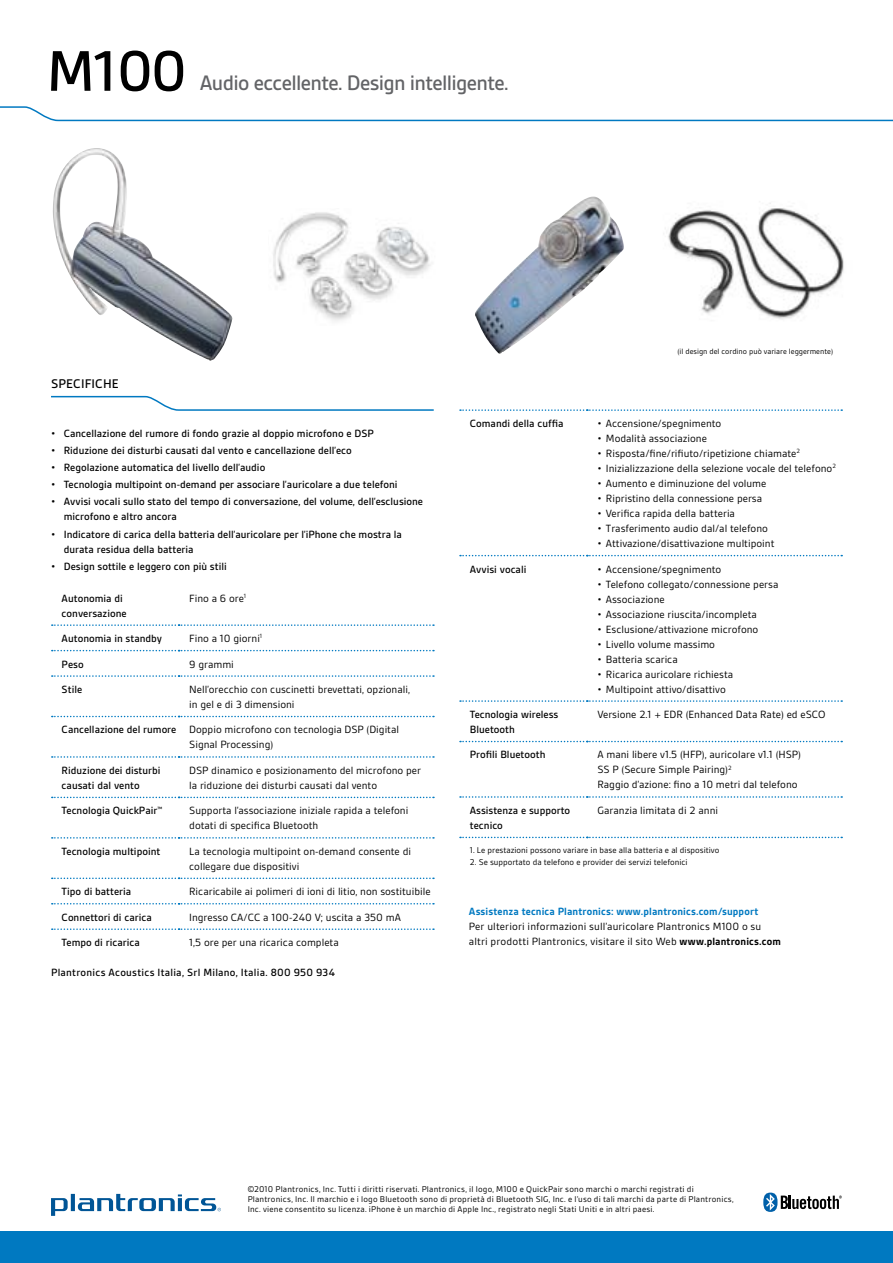
<style>
.page{position:relative;width:893px;height:1263px;background:#fff}
.page>*{position:absolute;margin:0;border:0;box-sizing:border-box;transform-origin:0 0}
.t1{font:500 61.5px "Gesta";color:#000}
.t2{font:500 22.5px "Gesta";letter-spacing:-.03em;color:#636467}
.t3{font:500 13.5px "Gesta";letter-spacing:.01em;color:#000}
.t4{font:11.25px/15px "Gesta";color:#000}
.t5{font:500 11.25px/15px "Gesta";color:#000}
.t6{font:700 11.25px "Gesta";letter-spacing:.01em;color:#0079c1}
.t7{font:500 11.25px "Gesta";letter-spacing:.02em;color:#000}
.t8{font:9px/9.8px "Gesta";letter-spacing:.015em;color:#000}
.t9{font:8.25px "Gesta";color:#000}
.s1{font-weight:500}
.s2{font-weight:700}
</style>
<div class="page">
<img style="left:53px;top:148px;width:180px;height:213px">
<img style="left:668px;top:203px;width:176px;height:117px">
<img style="left:475px;top:197px;width:149px;height:157px">
<img style="left:273px;top:212px;width:158px;height:109px">
<div style="left:0;top:1231px;width:893px;height:32px;background:#0079c1"></div>
<svg style="left:51px;top:1194px;width:170px;height:22px"></svg>
<svg style="left:763px;top:1192px;width:79px;height:20px"></svg>
<svg style="left:0;top:106px;width:893px;height:16px"></svg>
<svg style="left:51px;top:395px;width:383px;height:16px"></svg>
<svg style="left:52px;top:624px;width:382px;height:2px"></svg>
<svg style="left:52px;top:650px;width:382px;height:1px"></svg>
<svg style="left:52px;top:675px;width:382px;height:2px"></svg>
<svg style="left:52px;top:716px;width:382px;height:1px"></svg>
<svg style="left:52px;top:756px;width:382px;height:2px"></svg>
<svg style="left:52px;top:797px;width:382px;height:1px"></svg>
<svg style="left:52px;top:837px;width:382px;height:2px"></svg>
<svg style="left:52px;top:877px;width:382px;height:2px"></svg>
<svg style="left:52px;top:903px;width:382px;height:1px"></svg>
<svg style="left:52px;top:928px;width:382px;height:2px"></svg>
<svg style="left:460px;top:700px;width:382px;height:2px"></svg>
<svg style="left:460px;top:741px;width:382px;height:1px"></svg>
<svg style="left:460px;top:796px;width:382px;height:2px"></svg>
<svg style="left:460px;top:837px;width:382px;height:1px"></svg>
<svg style="left:460px;top:555px;width:382px;height:1px"></svg>
<svg style="left:460px;top:409px;width:382px;height:2px"></svg>
<h1 class="t1" style="left:47px;top:39px;width:142px">M100</h1>
<h2 class="t2" style="left:200px;top:71px;width:310px">Audio eccellente. Design intelligente.</h2>
<p class="t3" style="left:51px;top:376px;width:69px">SPECIFICHE</p>
<p class="t9" style="left:677px;top:347px;width:157px">(il design del cordino può variare leggermente)</p>
<p class="t5" style="left:51px;top:426px;width:324px">• Cancellazione del rumore di fondo grazie al doppio microfono e DSP</p>
<p class="t5" style="left:51px;top:443px;width:302px">• Riduzione dei disturbi causati dal vento e cancellazione dell’eco</p>
<p class="t5" style="left:51px;top:460px;width:216px">• Regolazione automatica del livello dell’audio</p>
<p class="t5" style="left:51px;top:477px;width:348px">• Tecnologia multipoint on-demand per associare l’auricolare a due telefoni</p>
<p class="t5" style="left:64px;top:494px;width:361px;text-indent:-13px">• Avvisi vocali sullo stato del tempo di conversazione, del volume, dell’esclusione microfono e altro ancora</p>
<p class="t5" style="left:64px;top:526px;width:340px;text-indent:-13px">• Indicatore di carica della batteria dell’auricolare per l’iPhone che mostra la durata residua della batteria</p>
<p class="t5" style="left:51px;top:558px;width:177px">• Design sottile e leggero con più stili</p>
<p class="t5" style="left:62px;top:590px;width:66px">Autonomia di conversazione</p>
<p class="t4" style="left:189px;top:591px;width:59px">Fino a 6 ore<sup>1</sup></p>
<p class="t5" style="left:62px;top:631px;width:102px">Autonomia in standby</p>
<p class="t4" style="left:189px;top:631px;width:75px">Fino a 10 giorni<sup>1</sup></p>
<p class="t5" style="left:62px;top:656px;width:24px">Peso</p>
<p class="t4" style="left:189px;top:656px;width:46px">9 grammi</p>
<p class="t5" style="left:62px;top:682px;width:22px">Stile</p>
<p class="t4" style="left:189px;top:682px;width:222px">Nell’orecchio con cuscinetti brevettati, opzionali, in gel e di 3 dimensioni</p>
<p class="t4" style="left:62px;top:722px;width:339px;text-align:center"><span class="s1">Cancellazione del rumore</span> Doppio microfono con tecnologia DSP (Digital<br>Signal Processing)</p>
<p class="t5" style="left:62px;top:763px;width:100px">Riduzione dei disturbi causati dal vento</p>
<p class="t4" style="left:189px;top:763px;width:233px">DSP dinamico e posizionamento del microfono per la riduzione dei disturbi causati dal vento</p>
<p class="t5" style="left:62px;top:803px;width:102px">Tecnologia QuickPair<sup>™</sup></p>
<p class="t4" style="left:189px;top:803px;width:221px">Supporta l’associazione iniziale rapida a telefoni dotati di specifica Bluetooth</p>
<p class="t5" style="left:62px;top:844px;width:100px">Tecnologia multipoint</p>
<p class="t4" style="left:189px;top:844px;width:223px">La tecnologia multipoint on-demand consente di collegare due dispositivi</p>
<p class="t5" style="left:62px;top:884px;width:71px">Tipo di batteria</p>
<p class="t4" style="left:189px;top:884px;width:243px">Ricaricabile ai polimeri di ioni di litio, non sostituibile</p>
<p class="t5" style="left:62px;top:909px;width:92px">Connettori di carica</p>
<p class="t4" style="left:189px;top:910px;width:213px">Ingresso CA/CC a 100-240 V; uscita a 350 mA</p>
<p class="t5" style="left:62px;top:935px;width:80px">Tempo di ricarica</p>
<p class="t4" style="left:189px;top:935px;width:151px">1,5 ore per una ricarica completa</p>
<p class="t7" style="left:51px;top:966px;width:286px">Plantronics Acoustics Italia, Srl Milano, Italia. 800 950 934</p>
<p class="t5" style="left:470px;top:416px;width:95px">Comandi della cuffia</p>
<p class="t4" style="left:597px;top:416px;width:125px">• Accensione/spegnimento</p>
<p class="t4" style="left:597px;top:431px;width:111px">• Modalità associazione</p>
<p class="t4" style="left:597px;top:446px;width:204px">• Risposta/fine/rifiuto/ripetizione chiamate<sup>2</sup></p>
<p class="t4" style="left:597px;top:461px;width:240px">• Inizializzazione della selezione vocale del telefono<sup>2</sup></p>
<p class="t4" style="left:597px;top:476px;width:170px">• Aumento e diminuzione del volume</p>
<p class="t4" style="left:597px;top:491px;width:166px">• Ripristino della connessione persa</p>
<p class="t4" style="left:597px;top:506px;width:139px">• Verifica rapida della batteria</p>
<p class="t4" style="left:597px;top:521px;width:172px">• Trasferimento audio dal/al telefono</p>
<p class="t4" style="left:597px;top:536px;width:179px">• Attivazione/disattivazione multipoint</p>
<p class="t5" style="left:470px;top:561px;width:58px">Avvisi vocali</p>
<p class="t4" style="left:597px;top:561px;width:125px">• Accensione/spegnimento</p>
<p class="t4" style="left:597px;top:576px;width:182px">• Telefono collegato/connessione persa</p>
<p class="t4" style="left:597px;top:591px;width:69px">• Associazione</p>
<p class="t4" style="left:597px;top:606px;width:161px">• Associazione riuscita/incompleta</p>
<p class="t4" style="left:597px;top:621px;width:162px">• Esclusione/attivazione microfono</p>
<p class="t4" style="left:597px;top:636px;width:119px">• Livello volume massimo</p>
<p class="t4" style="left:597px;top:651px;width:82px">• Batteria scarica</p>
<p class="t4" style="left:597px;top:666px;width:137px">• Ricarica auricolare richiesta</p>
<p class="t4" style="left:597px;top:681px;width:130px">• Multipoint attivo/disattivo</p>
<p class="t5" style="left:470px;top:707px;width:90px">Tecnologia wireless<br>Bluetooth</p>
<p class="t4" style="left:597px;top:707px;width:230px">Versione 2.1 + EDR (Enhanced Data Rate) ed eSCO</p>
<p class="t5" style="left:470px;top:747px;width:77px">Profili Bluetooth</p>
<p class="t4" style="left:597px;top:747px;width:205px">A mani libere v1.5 (HFP), auricolare v1.1 (HSP)<br>SS P (Secure Simple Pairing)<sup>2<br></sup>Raggio d’azione: fino a 10 metri dal telefono</p>
<p class="t5" style="left:470px;top:803px;width:102px">Assistenza e supporto tecnico</p>
<p class="t4" style="left:597px;top:803px;width:122px">Garanzia limitata di 2 anni</p>
<p class="t8" style="left:470px;top:845px;width:251px">1. Le prestazioni possono variare in base alla batteria e al dispositivo</p>
<p class="t8" style="left:470px;top:857px;width:219px">2. Se supportato da telefono e provider dei servizi telefonici</p>
<p class="t6" style="left:469px;top:906px;width:291px">Assistenza tecnica Plantronics: www.plantronics.com/support</p>
<p class="t4" style="left:469px;top:919px;width:314px">Per ulteriori informazioni sull’auricolare Plantronics M100 o su altri prodotti Plantronics, visitare il sito Web <span class="s2">www.plantronics.com</span></p>
<p class="t8" style="left:248px;top:1184px;width:488px">©2010 Plantronics, Inc. Tutti i diritti riservati. Plantronics, il logo, M100 e QuickPair sono marchi o marchi registrati di<br>Plantronics, Inc. Il marchio e i logo Bluetooth sono di proprietà di Bluetooth SIG, Inc. e l’uso di tali marchi da parte di Plantronics,<br>Inc. viene consentito su licenza. iPhone è un marchio di Apple Inc., registrato negli Stati Uniti e in altri paesi.</p>
</div>
